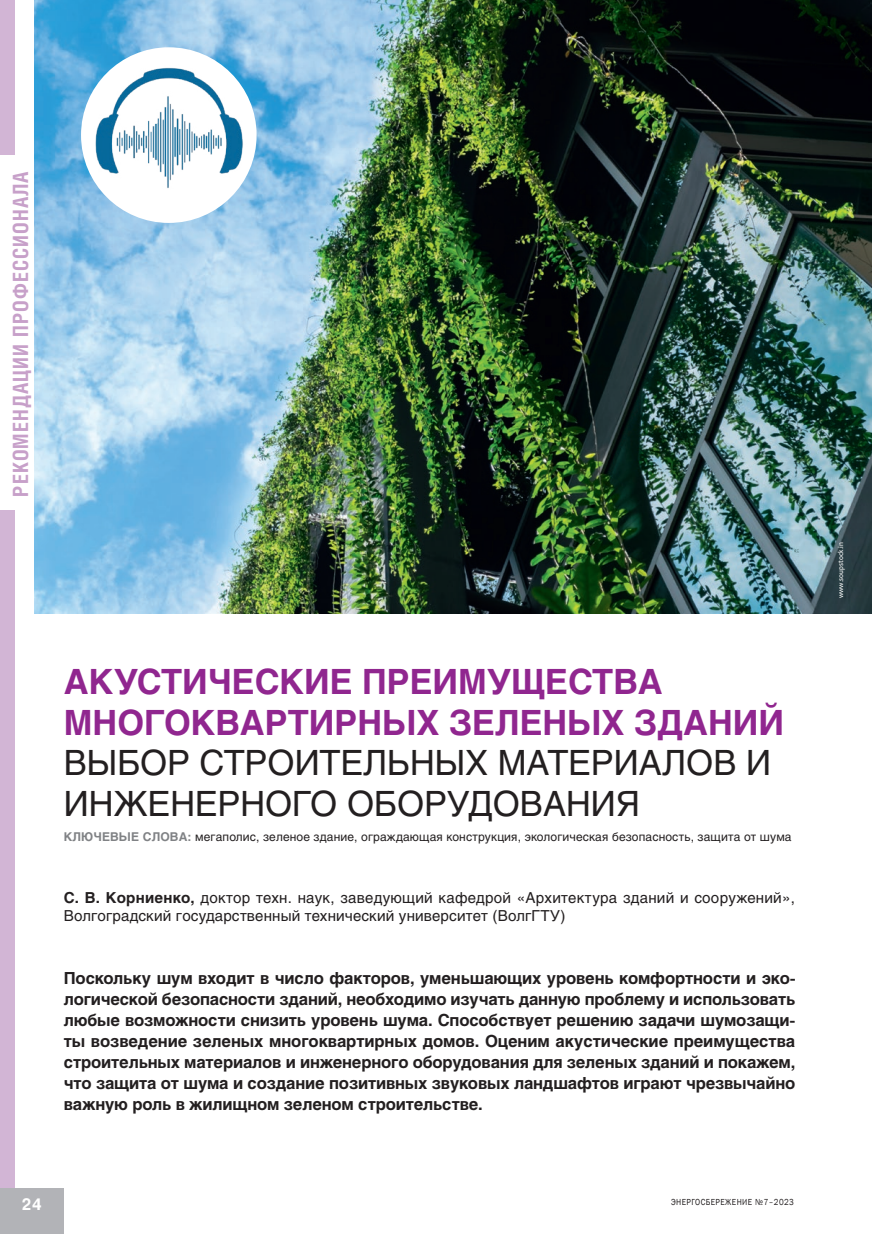
<style>
.page{position:relative;width:872px;height:1234px;background:#fff}
.page>*{position:absolute;margin:0;border:0;box-sizing:border-box;transform-origin:0 0}
.t1{font:700 34.5px/40.5px "Helios";color:#90268f}
.t2{font:34.5px/40.5px "Helios";color:#231f20}
.t3{font:700 21px "Helios Cond";letter-spacing:.05em;color:#c7a0c9}
.t4{font:700 16.5px/21px "Helios";letter-spacing:-.01em;color:#231f20;text-align:justify}
.t5{font:700 16.5px "Pragmatica";color:#fff;scale:.89 1}
.t6{font:15px/18px "Helios";letter-spacing:.01em;color:#231f20}
.t7{font:12px "Helios";letter-spacing:.01em;color:#231f20}
.t8{font:9px "Franklin Gothic";letter-spacing:.05em;color:#231f20;scale:.89 1}
.t9{font:7.5px "Bliss Pro";color:#fff}
.s1{font-weight:700;color:#808285}
.s2{font-weight:700}
</style>
<div class="page">
<div style="left:0;top:510px;width:15px;height:723px;background:#d2b5d5"></div>
<img style="left:34px;top:0;width:838px;height:613px">
<div style="left:0;top:1188px;width:64px;height:45px;background:#b2b3b7"></div>
<div style="left:0;top:0;width:15px;height:154px;background:#d2b5d5"></div>
<img style="left:81px;top:47px;width:175px;height:168px">
<p class="t3" style="left:8px;top:496px;width:327px;rotate:-90deg">РЕКОМЕНДАЦИИ ПРОФЕССИОНАЛА</p>
<h1 class="t1" style="left:64px;top:661px;width:722px">АКУСТИЧЕСКИЕ ПРЕИМУЩЕСТВА<br>МНОГОКВАРТИРНЫХ ЗЕЛЕНЫХ ЗДАНИЙ</h1>
<h1 class="t2" style="left:64px;top:742px;width:708px">ВЫБОР СТРОИТЕЛЬНЫХ МАТЕРИАЛОВ И<br>ИНЖЕНЕРНОГО ОБОРУДОВАНИЯ</h1>
<p class="t7" style="left:64px;top:829px;width:729px"><span class="s1">КЛЮЧЕВЫЕ СЛОВА:</span> мегаполис, зеленое здание, ограждающая конструкция, экологическая безопасность, защита от шума</p>
<p class="t6" style="left:64px;top:888px;width:732px"><span class="s2">С. В. Корниенко,</span> доктор техн. наук, заведующий кафедрой «Архитектура зданий и сооружений»,<br>Волгоградский государственный технический университет (ВолгГТУ)</p>
<p class="t4" style="left:64px;top:967px;width:733px">Поскольку шум входит в число факторов, уменьшающих уровень комфортности и эко&shy;логической безопасности зданий, необходимо изучать данную проблему и использовать любые возможности снизить уровень шума. Способствует решению задачи шумозащи&shy;ты возведение зеленых многоквартирных домов. Оценим акустические преимущества строительных материалов и инженерного оборудования для зеленых зданий и покажем, что защита от шума и создание позитивных звуковых ландшафтов играют чрезвычайно важную роль в жилищном зеленом строительстве.</p>
<p class="t5" style="left:22px;top:1193px;width:24px">24</p>
<p class="t8" style="left:671px;top:1196px;width:139px">ЭНЕРГОСБЕРЕЖЕНИЕ №7–2023</p>
<p class="t9" style="left:836px;top:598px;width:58px;rotate:-90deg">www.soupstock.in</p>
</div>
